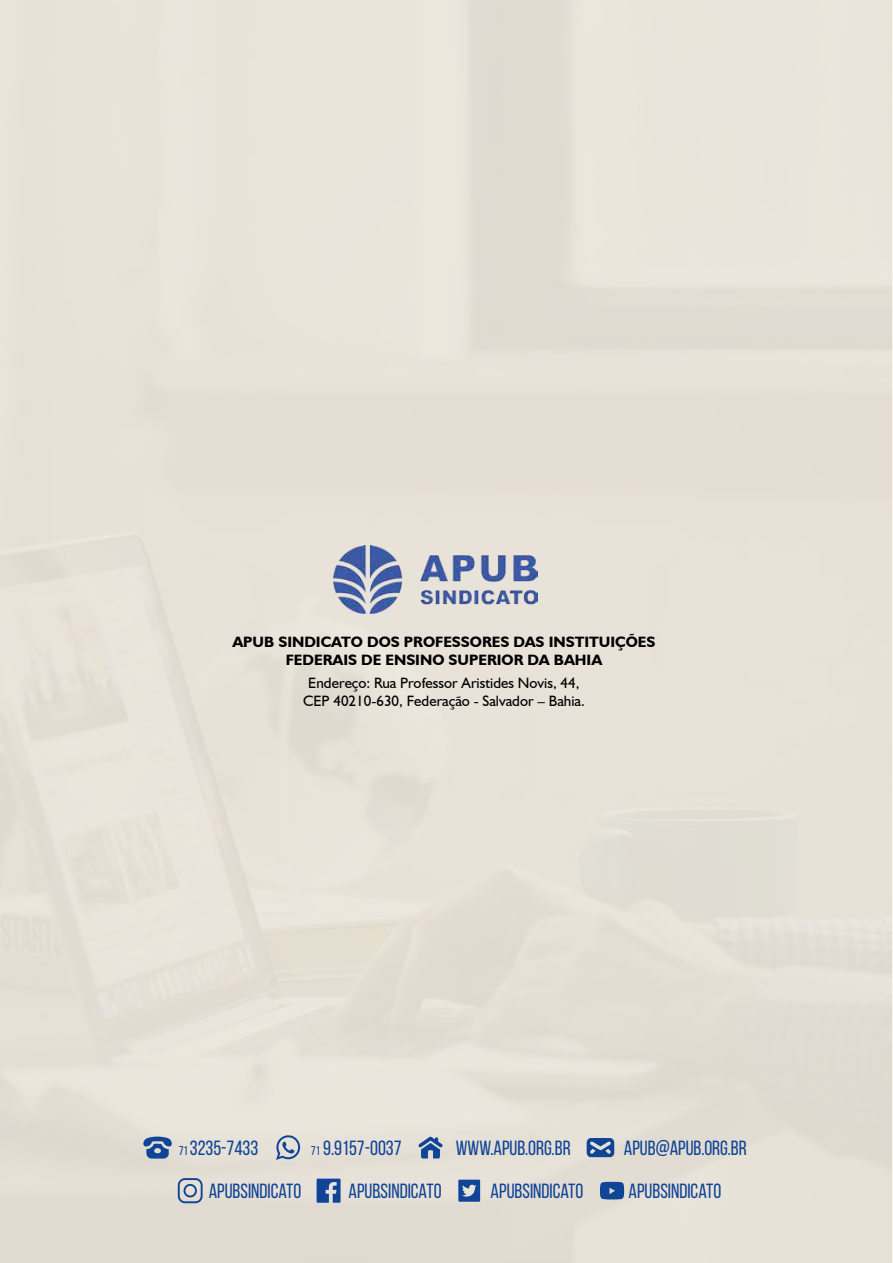
<style>
.page{position:relative;width:893px;height:1263px;background:#fff}
.page>*{position:absolute;margin:0;border:0;box-sizing:border-box;transform-origin:0 0}
.t1{font:20.55px "Bebas Neue";color:#0f4496}
.t2{font:15px/18px "Humanist 521 BT";color:#000;text-align:center}
.t3{font:700 15px/18px "Humanist 521 BT";color:#000;text-align:center}
.s1{font-size:12.9px}
</style>
<div class="page">
<div style="left:0;top:0;width:892px;height:1263px;background:#e7e2d8"></div>
<img style="left:334px;top:546px;width:203px;height:67px">
<svg style="left:276px;top:1134px;width:24px;height:26px"></svg>
<svg style="left:587px;top:1138px;width:27px;height:19px"></svg>
<svg style="left:418px;top:1136px;width:25px;height:22px"></svg>
<svg style="left:143px;top:1136px;width:29px;height:22px"></svg>
<svg style="left:317px;top:1178px;width:24px;height:25px"></svg>
<svg style="left:178px;top:1178px;width:25px;height:25px"></svg>
<svg style="left:458px;top:1179px;width:22px;height:23px"></svg>
<svg style="left:600px;top:1181px;width:24px;height:19px"></svg>
<p class="t3" style="left:232px;top:633px;width:424px">APUB SINDICATO DOS PROFESSORES DAS INSTITUIÇÕES<br>FEDERAIS DE ENSINO SUPERIOR DA BAHIA</p>
<p class="t2" style="left:303px;top:673px;width:283px">Endereço: Rua Professor Aristides Novis, 44,<br>CEP 40210-630, Federação - Salvador – Bahia.</p>
<p class="t1" style="left:179px;top:1136px;width:81px"><span class="s1">71</span> 3235-7433</p>
<p class="t1" style="left:311px;top:1136px;width:92px"><span class="s1">71</span> 9.9157-0037</p>
<p class="t1" style="left:456px;top:1136px;width:117px">WWW.APUB.ORG.BR</p>
<p class="t1" style="left:624px;top:1136px;width:125px">APUB@APUB.ORG.BR</p>
<p class="t1" style="left:206px;top:1179px;width:97px">APUBSINDICATO</p>
<p class="t1" style="left:209px;top:1179px;width:92px">APUBSINDICATO</p>
<p class="t1" style="left:346px;top:1179px;width:100px">APUB SINDICATOTO</p>
<p class="t1" style="left:348px;top:1179px;width:80px">APUB..SINDICA</p>
<p class="t1" style="left:491px;top:1179px;width:80px">APUBSINDICA</p>
<p class="t1" style="left:493px;top:1179px;width:94px">APUBSINDICATOTO</p>
<p class="t1" style="left:628px;top:1179px;width:80px">APUBSINDICA</p>
<p class="t1" style="left:631px;top:1179px;width:94px">APUBSINDICATOTO</p>
</div>
